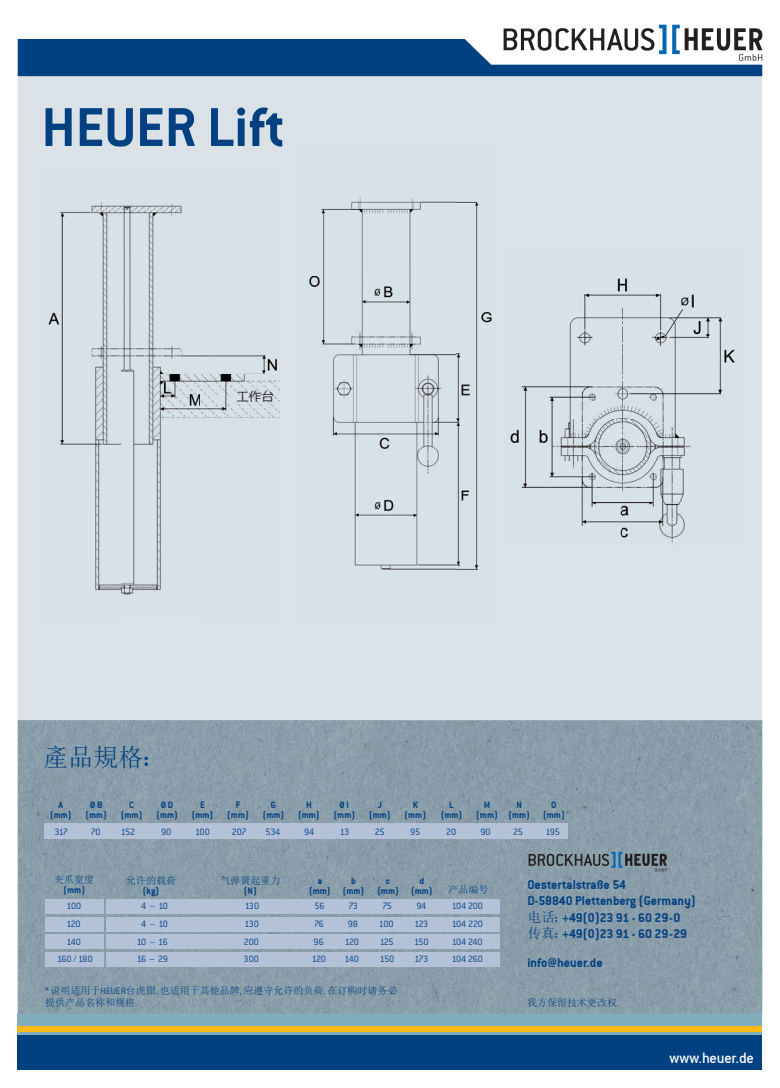
<style>
.page{position:relative;width:780px;height:1088px;background:#fff}
.page>*{position:absolute;margin:0;border:0;box-sizing:border-box;transform-origin:0 0}
.t1{font:60px "Conduit ITCTT Bold";color:#014081}
.t2{font:25px "Sim Sun";color:#014081}
.t3{font:16.25px "Conduit Md ITCTT Medium";letter-spacing:-.015em;color:#fff}
.t4{font:13.75px/16.5px "Conduit ITCTT Bold";color:#014081}
.t5{font:12.5px "Meiryo";color:#231f20}
.t6{font:10px/17.8px "Conduit ITCTT Light";letter-spacing:-.035em;color:#014081;text-align:justify}
.t7{font:10px/10px "Conduit ITCTT Bold";color:#014081;text-align:center}
.t8{font:10px/12px "Sim Sun";color:#014081}
.s1{font-family:"Conduit ITCTT Bold"}
.s2{font-family:"Conduit ITCTT Light"}
.s3{font-family:"Sim Sun"}
</style>
<div class="page">
<div style="left:18px;top:75px;width:744px;height:957px;background:#dae2e7"></div>
<div style="left:18px;top:1013px;width:744px;height:24px;background:#81adbc"></div>
<div style="left:18px;top:1026px;width:744px;height:5px;background:#fcb814"></div>
<div style="left:18px;top:1035px;width:744px;height:35px;background:#014081"></div>
<svg style="left:18px;top:25px;width:744px;height:51px"></svg>
<img style="left:18px;top:720px;width:744px;height:293px">
<div style="left:106px;top:952px;width:393px;height:15px;background:#b4c2d8"></div>
<div style="left:106px;top:934px;width:393px;height:15px;background:#b4c2d8"></div>
<div style="left:106px;top:917px;width:393px;height:14px;background:#b4c2d8"></div>
<div style="left:45px;top:899px;width:58px;height:15px;background:#b4c2d8"></div>
<div style="left:106px;top:899px;width:393px;height:15px;background:#b4c2d8"></div>
<div style="left:45px;top:917px;width:58px;height:14px;background:#b4c2d8"></div>
<div style="left:45px;top:934px;width:58px;height:15px;background:#b4c2d8"></div>
<div style="left:45px;top:952px;width:58px;height:15px;background:#b4c2d8"></div>
<div style="left:44px;top:823px;width:523px;height:16px;background:#b4c2d8"></div>
<img style="left:48px;top:202px;width:231px;height:393px">
<img style="left:308px;top:197px;width:184px;height:373px">
<img style="left:510px;top:278px;width:225px;height:265px">
<svg style="left:528px;top:852px;width:139px;height:19px;background:#697a85"></svg>
<h1 class="t1" style="left:41px;top:92px;width:245px">HEUER Lift</h1>
<p class="t5" style="left:236px;top:387px;width:39px">工作台</p>
<h2 class="t2" style="left:44px;top:744px;width:107px">產品規格<span class="s1">:</span></h2>
<p class="t7" style="left:50px;top:799px;width:23px">A (mm)</p>
<p class="t7" style="left:85px;top:799px;width:23px">ØB (mm)</p>
<p class="t7" style="left:121px;top:799px;width:23px">C (mm)</p>
<p class="t7" style="left:156px;top:799px;width:23px">Ø D (mm)</p>
<p class="t7" style="left:192px;top:799px;width:23px">E (mm)</p>
<p class="t7" style="left:227px;top:799px;width:23px">F (mm)</p>
<p class="t7" style="left:263px;top:799px;width:23px">G (mm)</p>
<p class="t7" style="left:298px;top:799px;width:23px">H (mm)</p>
<p class="t7" style="left:333px;top:799px;width:23px">Ø I (mm)</p>
<p class="t7" style="left:369px;top:799px;width:23px">J (mm)</p>
<p class="t7" style="left:441px;top:799px;width:23px">L (mm)</p>
<p class="t7" style="left:404px;top:799px;width:23px">K (mm)</p>
<p class="t7" style="left:476px;top:799px;width:23px">M (mm)</p>
<p class="t7" style="left:508px;top:799px;width:23px">N (mm)</p>
<p class="t7" style="left:543px;top:799px;width:23px">O (mm)</p>
<p class="t6" style="left:54px;top:822px;width:15px">317</p>
<p class="t6" style="left:91px;top:822px;width:11px">70</p>
<p class="t6" style="left:121px;top:822px;width:16px">152</p>
<p class="t6" style="left:161px;top:822px;width:12px">90</p>
<p class="t6" style="left:195px;top:822px;width:16px">100</p>
<p class="t6" style="left:232px;top:822px;width:16px">207</p>
<p class="t6" style="left:265px;top:822px;width:16px">534</p>
<p class="t6" style="left:304px;top:822px;width:12px">94</p>
<p class="t6" style="left:340px;top:822px;width:11px">13</p>
<p class="t6" style="left:375px;top:822px;width:11px">25</p>
<p class="t6" style="left:410px;top:822px;width:12px">95</p>
<p class="t6" style="left:446px;top:822px;width:11px">20</p>
<p class="t6" style="left:480px;top:822px;width:12px">90</p>
<p class="t6" style="left:513px;top:822px;width:11px">25</p>
<p class="t6" style="left:545px;top:822px;width:16px">195</p>
<p class="t8" style="left:54px;top:874px;width:41px">夹爪宽度</p>
<p class="t7" style="left:64px;top:885px;width:23px">(mm)</p>
<p class="t8" style="left:448px;top:883px;width:41px">产品编号</p>
<p class="t8" style="left:220px;top:874px;width:61px">气弹簧起重力</p>
<p class="t7" style="left:244px;top:885px;width:14px">(N)</p>
<p class="t7" style="left:309px;top:875px;width:23px">a (mm)</p>
<p class="t7" style="left:343px;top:875px;width:23px">b (mm)</p>
<p class="t7" style="left:377px;top:875px;width:23px">c (mm)</p>
<p class="t7" style="left:411px;top:875px;width:23px">d (mm)</p>
<p class="t8" style="left:126px;top:874px;width:51px">允许的载荷</p>
<p class="t7" style="left:143px;top:885px;width:18px">(kg)</p>
<p class="t6" style="left:67px;top:897px;width:16px">100</p>
<p class="t6" style="left:141px;top:897px;width:28px">4 – 10</p>
<p class="t6" style="left:245px;top:897px;width:16px">130</p>
<p class="t6" style="left:314px;top:897px;width:12px">56</p>
<p class="t6" style="left:348px;top:897px;width:11px">73</p>
<p class="t6" style="left:382px;top:897px;width:11px">75</p>
<p class="t6" style="left:416px;top:897px;width:12px">94</p>
<p class="t6" style="left:451px;top:897px;width:33px">104 200</p>
<p class="t6" style="left:67px;top:915px;width:16px">120</p>
<p class="t6" style="left:451px;top:915px;width:33px">104 220<br>104 240<br>104 260</p>
<p class="t6" style="left:141px;top:915px;width:28px">4 – 10</p>
<p class="t6" style="left:244px;top:915px;width:16px">130</p>
<p class="t6" style="left:314px;top:915px;width:11px">76</p>
<p class="t6" style="left:348px;top:915px;width:12px">98</p>
<p class="t6" style="left:379px;top:915px;width:16px">100</p>
<p class="t6" style="left:414px;top:915px;width:15px">123</p>
<p class="t6" style="left:137px;top:933px;width:33px">10 – 16</p>
<p class="t6" style="left:244px;top:933px;width:17px">200</p>
<p class="t6" style="left:313px;top:933px;width:12px">96</p>
<p class="t6" style="left:345px;top:933px;width:16px">120</p>
<p class="t6" style="left:380px;top:933px;width:15px">125</p>
<p class="t6" style="left:414px;top:933px;width:16px">150</p>
<p class="t6" style="left:137px;top:950px;width:33px">16 – 29</p>
<p class="t6" style="left:243px;top:950px;width:17px">300</p>
<p class="t6" style="left:312px;top:950px;width:16px">120</p>
<p class="t6" style="left:344px;top:950px;width:16px">140</p>
<p class="t6" style="left:380px;top:950px;width:16px">150</p>
<p class="t6" style="left:414px;top:950px;width:15px">173</p>
<p class="t6" style="left:57px;top:933px;width:37px;text-align:center">140<br>160 / 180</p>
<p class="t8" style="left:45px;top:984px;width:354px"><span class="s2">*</span> 说明适用于<span class="s2">HEUER</span>台虎钳<span class="s2">.</span> 也适用于其他品牌<span class="s2">,</span> 应遵守允许的负荷<span class="s2">.</span> 在订购时请务必提供产品名称和规格<span class="s2">.</span></p>
<h3 class="t4" style="left:527px;top:876px;width:170px">Oestertalstraße 54<br>D-58840 Plettenberg (Germany)<span class="s3">电话</span>: +49(0)23 91 - 60 29-0<span class="s3">传真</span>: +49(0)23 91 - 60 29-29</h3>
<h3 class="t4" style="left:527px;top:954px;width:77px">info@heuer.de</h3>
<p class="t8" style="left:527px;top:996px;width:94px">我方保留技术更改权<span class="s2">.</span></p>
<h3 class="t3" style="left:669px;top:1048px;width:86px">www.heuer.de</h3>
</div>
